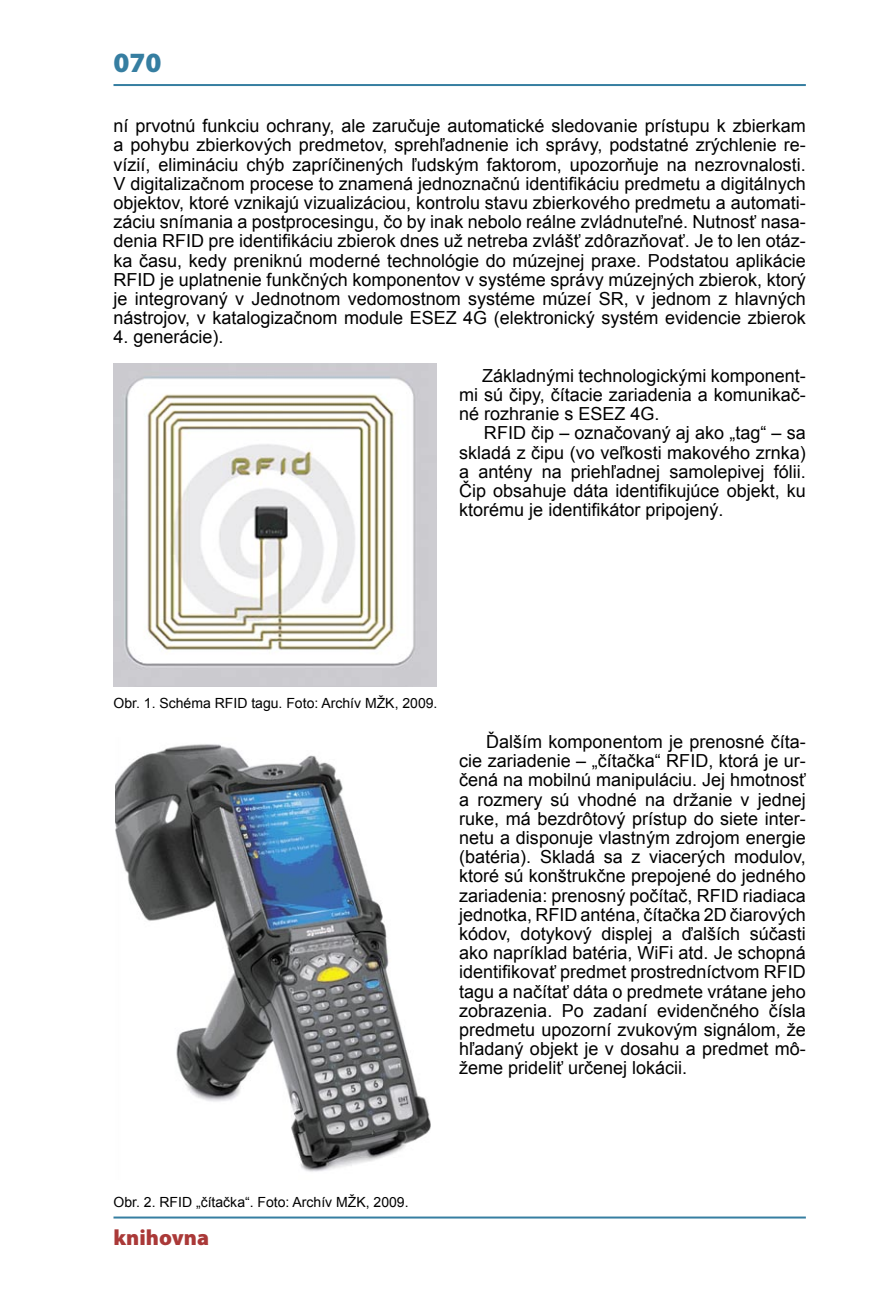
<style>
.page{position:relative;width:891px;height:1304px;background:#fff}
.page>*{position:absolute;margin:0;border:0;box-sizing:border-box;transform-origin:0 0}
.t1{font:900 28px "Myriad Pro";color:#367ea1}
.t2{font:900 22px "Myriad Pro";color:#aa3938}
.t3{font:18px/19.2px "Arial";color:#000;text-align:justify}
.t4{font:14px "Arial";color:#000}
</style>
<div class="page">
<hr style="left:113px;top:84px;width:692px;height:2px;background:#367ea1">
<hr style="left:113px;top:1216px;width:692px;height:2px;background:#367ea1">
<img style="left:113px;top:363px;width:324px;height:324px">
<img style="left:115px;top:744px;width:315px;height:428px">
<p class="t1" style="left:113px;top:46px;width:50px">070</p>
<p class="t3" style="left:113px;top:116px;width:693px">ní prvotnú funkciu ochrany, ale zaručuje automatické sledovanie prístupu k zbierkam</p>
<p class="t3" style="left:113px;top:136px;width:693px">a pohybu zbierkových predmetov, sprehľadnenie ich správy, podstatné zrýchlenie re&shy;vízií, elimináciu chýb zapríčinených ľudským faktorom, upozorňuje na nezrovnalosti.</p>
<p class="t3" style="left:113px;top:174px;width:693px">V digitalizačnom procese to znamená jednoznačnú identifikáciu predmetu a digitálnych objektov, ktoré vznikajú vizualizáciou, kontrolu stavu zbierkového predmetu a automati&shy;záciu snímania a postprocesingu, čo by inak nebolo reálne zvládnuteľné. Nutnosť nasa&shy;denia RFID pre identifikáciu zbierok dnes už netreba zvlášť zdôrazňovať. Je to len otáz&shy;ka času, kedy preniknú moderné technológie do múzejnej praxe. Podstatou aplikácie RFID je uplatnenie funkčných komponentov v systéme správy múzejných zbierok, ktorý je integrovaný v Jednotnom vedomostnom systéme múzeí SR, v jednom z hlavných nástrojov, v katalogizačnom module ESEZ 4G (elektronický systém evidencie zbierok</p>
<p class="t3" style="left:113px;top:328px;width:112px">4. generácie).</p>
<p class="t3" style="left:459px;top:366px;width:348px;text-indent:23px">Základnými technologickými komponent&shy;mi sú čipy, čítacie zariadenia a komunikač&shy;né rozhranie s ESEZ 4G.</p>
<p class="t3" style="left:459px;top:424px;width:348px;text-indent:25px">RFID čip – označovaný aj ako „tag“ – sa skladá z čipu (vo veľkosti makového zrnka) a antény na priehľadnej samolepivej fólii.<br>Čip obsahuje dáta identifikujúce objekt, ku ktorému je identifikátor pripojený.</p>
<p class="t4" style="left:113px;top:694px;width:325px">Obr. 1. Schéma RFID tagu. Foto: Archív MŽK, 2009.</p>
<p class="t3" style="left:459px;top:732px;width:348px;text-indent:27px">Ďalším komponentom je prenosné číta&shy;cie zariadenie – „čítačka“ RFID, ktorá je ur&shy;čená na mobilnú manipuláciu. Jej hmotnosť a rozmery sú vhodné na držanie v jednej ruke, má bezdrôtový prístup do siete inter&shy;netu a disponuje vlastným zdrojom energie (batéria). Skladá sa z viacerých modulov, ktoré sú konštrukčne prepojené do jedného zariadenia: prenosný počítač, RFID riadiaca jednotka, RFID anténa, čítačka 2D čiarových kódov, dotykový displej a ďalších súčasti ako napríklad batéria, WiFi atd. Je schopná identifikovať predmet prostredníctvom RFID tagu a načítať dáta o predmete vrátane jeho zobrazenia. Po zadaní evidenčného čísla predmetu upozorní zvukovým signálom, že hľadaný objekt je v dosahu a predmet mô&shy;žeme prideliť určenej lokácii.</p>
<p class="t4" style="left:113px;top:1193px;width:296px">Obr. 2. RFID „čítačka“. Foto: Archív MŽK, 2009.</p>
<p class="t2" style="left:113px;top:1225px;width:97px">knihovna</p>
</div>
